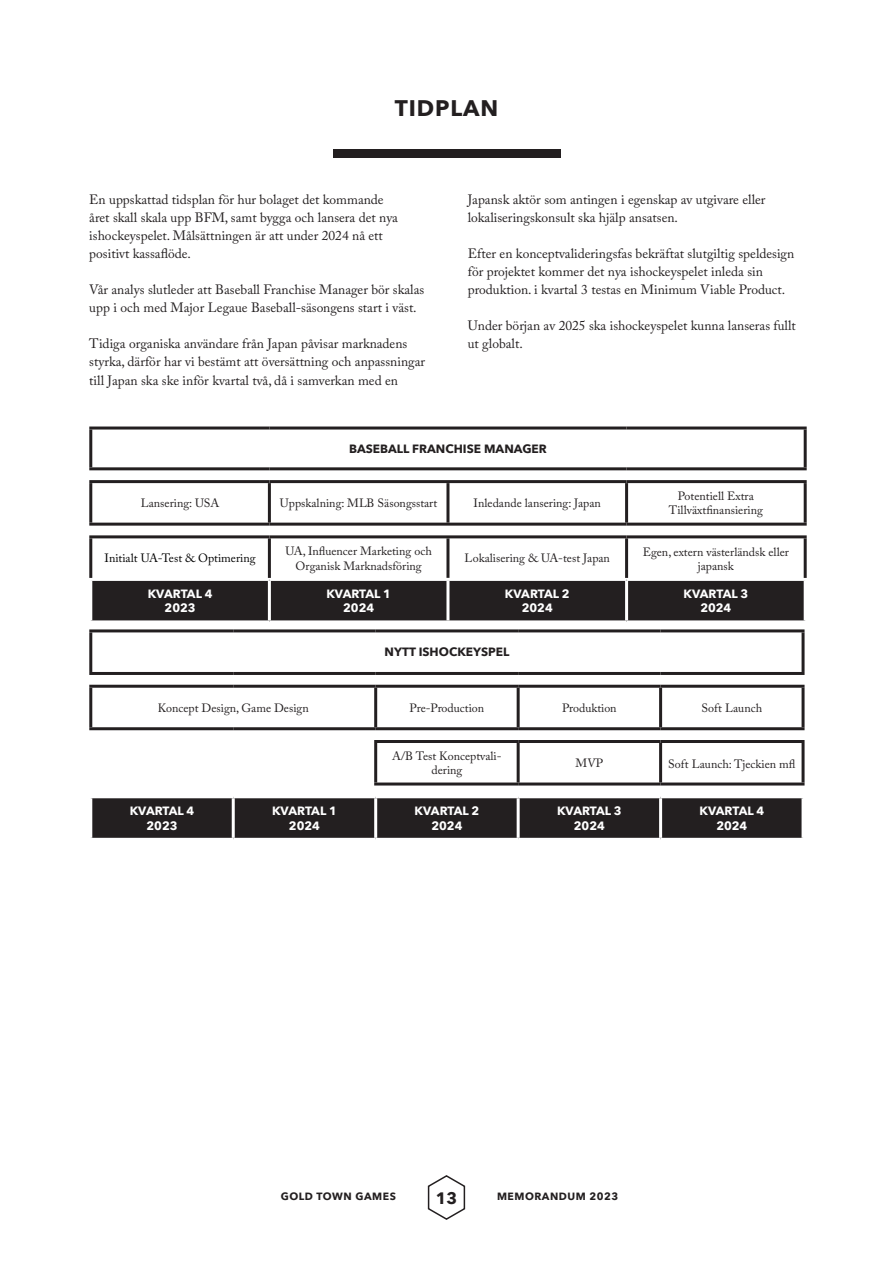
<style>
.page{position:relative;width:893px;height:1263px;background:#fff}
.page>*{position:absolute;margin:0;border:0;box-sizing:border-box;transform-origin:0 0}
.t1{font:700 22.5px "Avenir Next";letter-spacing:.04em;color:#231f20}
.t2{font:700 16.5px "Avenir Next";color:#231f20}
.t3{font:13.5px/18px "Adobe Caslon Pro";color:#231f20}
.t4{font:12px/14.4px "Adobe Caslon Pro";color:#231f20;text-align:center}
.t5{font:700 12px "Avenir Next";color:#fff}
.t6{font:700 12px "Avenir Next";color:#231f20}
.t7{font:12px "Adobe Caslon Pro";color:#000}
.t8{font:700 10.5px "Avenir Next";letter-spacing:.05em;color:#231f20}
</style>
<div class="page">
<svg style="left:427px;top:1175px;width:39px;height:45px"></svg>
<div style="left:333px;top:149px;width:227px;height:8px;background:#231f20"></div>
<div style="left:92px;top:581px;width:712px;height:39px;background:#231f20"></div>
<hr style="left:89px;top:426px;width:180px;height:3px;background:#231f20">
<hr style="left:89px;top:429px;width:3px;height:38px;background:#231f20">
<hr style="left:269px;top:426px;width:179px;height:3px;background:#231f20">
<hr style="left:448px;top:426px;width:179px;height:3px;background:#231f20">
<hr style="left:627px;top:426px;width:180px;height:3px;background:#231f20">
<hr style="left:804px;top:429px;width:3px;height:38px;background:#231f20">
<hr style="left:89px;top:467px;width:180px;height:3px;background:#231f20">
<hr style="left:269px;top:467px;width:179px;height:3px;background:#231f20">
<hr style="left:448px;top:467px;width:179px;height:3px;background:#231f20">
<hr style="left:627px;top:467px;width:180px;height:3px;background:#231f20">
<hr style="left:269px;top:535px;width:179px;height:3px;background:#231f20">
<hr style="left:448px;top:535px;width:179px;height:3px;background:#231f20">
<hr style="left:446px;top:538px;width:3px;height:40px;background:#231f20">
<hr style="left:89px;top:480px;width:180px;height:3px;background:#231f20">
<hr style="left:89px;top:483px;width:3px;height:40px;background:#231f20">
<hr style="left:269px;top:480px;width:179px;height:3px;background:#231f20">
<hr style="left:268px;top:483px;width:3px;height:40px;background:#231f20">
<hr style="left:448px;top:480px;width:179px;height:3px;background:#231f20">
<hr style="left:446px;top:483px;width:3px;height:40px;background:#231f20">
<hr style="left:627px;top:480px;width:180px;height:3px;background:#231f20">
<hr style="left:625px;top:483px;width:3px;height:40px;background:#231f20">
<hr style="left:804px;top:483px;width:3px;height:40px;background:#231f20">
<hr style="left:89px;top:523px;width:180px;height:3px;background:#231f20">
<hr style="left:269px;top:523px;width:179px;height:3px;background:#231f20">
<hr style="left:448px;top:523px;width:179px;height:3px;background:#231f20">
<hr style="left:627px;top:523px;width:180px;height:3px;background:#231f20">
<hr style="left:268px;top:581px;width:3px;height:39px;background:#fff">
<hr style="left:446px;top:581px;width:3px;height:39px;background:#fff">
<hr style="left:625px;top:581px;width:3px;height:39px;background:#fff">
<hr style="left:89px;top:535px;width:180px;height:3px;background:#231f20">
<hr style="left:89px;top:538px;width:3px;height:40px;background:#231f20">
<hr style="left:268px;top:538px;width:3px;height:40px;background:#231f20">
<hr style="left:627px;top:535px;width:180px;height:3px;background:#231f20">
<hr style="left:625px;top:538px;width:3px;height:40px;background:#231f20">
<hr style="left:804px;top:538px;width:3px;height:40px;background:#231f20">
<div style="left:92px;top:798px;width:709px;height:40px;background:#231f20"></div>
<hr style="left:89px;top:629px;width:144px;height:3px;background:#231f20">
<hr style="left:89px;top:632px;width:3px;height:40px;background:#231f20">
<hr style="left:233px;top:629px;width:143px;height:3px;background:#231f20">
<hr style="left:376px;top:629px;width:142px;height:3px;background:#231f20">
<hr style="left:518px;top:629px;width:143px;height:3px;background:#231f20">
<hr style="left:661px;top:629px;width:143px;height:3px;background:#231f20">
<hr style="left:801px;top:632px;width:3px;height:40px;background:#231f20">
<hr style="left:89px;top:672px;width:144px;height:3px;background:#231f20">
<hr style="left:233px;top:672px;width:143px;height:3px;background:#231f20">
<hr style="left:376px;top:672px;width:142px;height:3px;background:#231f20">
<hr style="left:518px;top:672px;width:143px;height:3px;background:#231f20">
<hr style="left:661px;top:672px;width:143px;height:3px;background:#231f20">
<hr style="left:89px;top:685px;width:144px;height:3px;background:#231f20">
<hr style="left:89px;top:688px;width:3px;height:39px;background:#231f20">
<hr style="left:233px;top:685px;width:143px;height:3px;background:#231f20">
<hr style="left:376px;top:685px;width:142px;height:3px;background:#231f20">
<hr style="left:374px;top:688px;width:3px;height:39px;background:#231f20">
<hr style="left:518px;top:685px;width:143px;height:3px;background:#231f20">
<hr style="left:517px;top:688px;width:3px;height:39px;background:#231f20">
<hr style="left:661px;top:685px;width:143px;height:3px;background:#231f20">
<hr style="left:659px;top:688px;width:3px;height:39px;background:#231f20">
<hr style="left:801px;top:688px;width:3px;height:39px;background:#231f20">
<hr style="left:89px;top:727px;width:144px;height:3px;background:#231f20">
<hr style="left:233px;top:727px;width:143px;height:3px;background:#231f20">
<hr style="left:376px;top:727px;width:142px;height:3px;background:#231f20">
<hr style="left:518px;top:727px;width:143px;height:3px;background:#231f20">
<hr style="left:661px;top:727px;width:143px;height:3px;background:#231f20">
<hr style="left:518px;top:740px;width:143px;height:3px;background:#231f20">
<hr style="left:518px;top:782px;width:143px;height:3px;background:#231f20">
<hr style="left:232px;top:798px;width:3px;height:40px;background:#fff">
<hr style="left:374px;top:798px;width:3px;height:40px;background:#fff">
<hr style="left:517px;top:798px;width:3px;height:40px;background:#fff">
<hr style="left:659px;top:798px;width:3px;height:40px;background:#fff">
<hr style="left:374px;top:740px;width:144px;height:3px;background:#231f20">
<hr style="left:374px;top:743px;width:3px;height:39px;background:#231f20">
<hr style="left:517px;top:743px;width:3px;height:39px;background:#231f20">
<hr style="left:374px;top:782px;width:144px;height:3px;background:#231f20">
<hr style="left:661px;top:740px;width:143px;height:3px;background:#231f20">
<hr style="left:659px;top:743px;width:3px;height:39px;background:#231f20">
<hr style="left:801px;top:743px;width:3px;height:39px;background:#231f20">
<hr style="left:661px;top:782px;width:143px;height:3px;background:#231f20">
<p class="t1" style="left:395px;top:88px;width:105px">TIDPLAN</p>
<p class="t3" style="left:89px;top:191px;width:310px">En uppskattad tidsplan för hur bolaget det kommande året skall skala upp BFM, samt bygga och lansera det nya ishockeyspelet. Målsättningen är att under 2024 nå ett positivt kassaflöde.</p>
<p class="t3" style="left:89px;top:281px;width:336px">Vår analys slutleder att Baseball Franchise Manager bör skalas upp i och med Major Legaue Baseball-säsongens start i väst.</p>
<p class="t3" style="left:89px;top:335px;width:337px">Tidiga organiska användare från Japan påvisar marknadens styrka, därför har vi bestämt att översättning och anpassningar till Japan ska ske inför kvartal två, då i samverkan med en</p>
<p class="t3" style="left:468px;top:191px;width:299px">Japansk aktör som antingen i egenskap av utgivare eller lokaliseringskonsult ska hjälp ansatsen.</p>
<p class="t3" style="left:468px;top:245px;width:328px">Efter en konceptvalideringsfas bekräftat slutgiltig speldesign för projektet kommer det nya ishockeyspelet inleda sin produktion. i kvartal 3 testas en Minimum Viable Product.</p>
<p class="t3" style="left:468px;top:317px;width:330px">Under början av 2025 ska ishockeyspelet kunna lanseras fullt ut globalt.</p>
<p class="t6" style="left:349px;top:438px;width:199px">BASEBALL FRANCHISE MANAGER</p>
<p class="t4" style="left:141px;top:496px;width:80px">Lansering: USA</p>
<p class="t4" style="left:280px;top:496px;width:159px">Uppskalning: MLB Säsongsstart</p>
<p class="t4" style="left:474px;top:496px;width:129px">Inledande lansering: Japan</p>
<p class="t4" style="left:669px;top:489px;width:96px">Potentiell Extra<br>Tillväxtfinansiering</p>
<p class="t7" style="left:105px;top:551px;width:153px">Initialt UA-Test &amp; Optimering</p>
<p class="t4" style="left:286px;top:544px;width:148px">UA, Influencer Marketing och<br>Organisk Marknadsföring</p>
<p class="t4" style="left:465px;top:551px;width:147px">Lokalisering &amp; UA-test Japan</p>
<p class="t4" style="left:643px;top:545px;width:148px;line-height:13.5px">Egen, extern västerländsk eller japansk</p>
<p class="t5" style="left:148px;top:583px;width:66px">KVARTAL 4</p>
<p class="t5" style="left:165px;top:597px;width:33px">2023</p>
<p class="t5" style="left:505px;top:583px;width:66px">KVARTAL 2</p>
<p class="t5" style="left:522px;top:597px;width:33px">2024</p>
<p class="t5" style="left:683px;top:583px;width:66px">KVARTAL 3</p>
<p class="t5" style="left:700px;top:597px;width:33px">2024</p>
<p class="t5" style="left:326px;top:583px;width:66px">KVARTAL 1</p>
<p class="t5" style="left:343px;top:597px;width:33px">2024</p>
<p class="t6" style="left:385px;top:642px;width:127px">NYTT ISHOCKEYSPEL</p>
<p class="t4" style="left:158px;top:700px;width:153px">Koncept Design, Game Design</p>
<p class="t4" style="left:410px;top:700px;width:76px">Pre-Production</p>
<p class="t4" style="left:562px;top:700px;width:56px">Produktion</p>
<p class="t4" style="left:701px;top:700px;width:62px">Soft Launch</p>
<p class="t4" style="left:392px;top:748px;width:111px">A/B Test Konceptvali&shy;dering</p>
<p class="t4" style="left:576px;top:756px;width:29px">MVP</p>
<p class="t4" style="left:668px;top:757px;width:129px">Soft Launch: Tjeckien mfl</p>
<p class="t5" style="left:130px;top:800px;width:66px">KVARTAL 4</p>
<p class="t5" style="left:147px;top:815px;width:33px">2023</p>
<p class="t5" style="left:415px;top:800px;width:66px">KVARTAL 2</p>
<p class="t5" style="left:431px;top:815px;width:33px">2024</p>
<p class="t5" style="left:557px;top:800px;width:66px">KVARTAL 3</p>
<p class="t5" style="left:574px;top:815px;width:33px">2024</p>
<p class="t5" style="left:272px;top:800px;width:66px">KVARTAL 1</p>
<p class="t5" style="left:289px;top:815px;width:33px">2024</p>
<p class="t5" style="left:699px;top:800px;width:66px">KVARTAL 4</p>
<p class="t5" style="left:716px;top:815px;width:33px">2024</p>
<p class="t8" style="left:281px;top:1187px;width:117px">GOLD TOWN GAMES</p>
<p class="t2" style="left:436px;top:1183px;width:23px">13</p>
<p class="t8" style="left:497px;top:1187px;width:123px">MEMORANDUM 2023</p>
</div>
